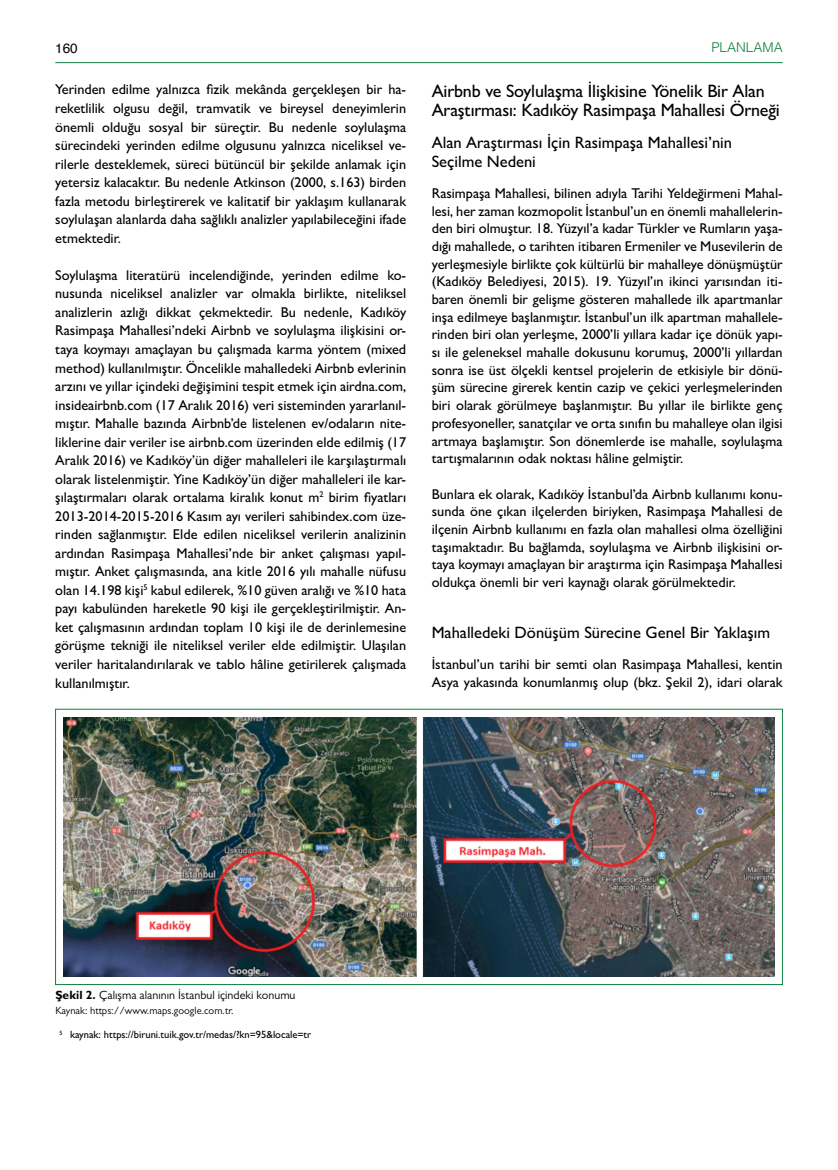
<style>
.page{position:relative;width:838px;height:1170px;background:#fff}
.page>*{position:absolute;margin:0;border:0;box-sizing:border-box;transform-origin:0 0}
.t1{font:500 18px/19.2px "Gill Sans MT Pro";letter-spacing:-.01em;color:#000}
.t2{font:500 16.5px/19.2px "Gill Sans MT Pro";color:#000}
.t3{font:500 14.25px/18.5px "Gill Sans MT Pro";color:#000;text-align:justify}
.t4{font:300 13.5px "Helvetica";color:#0f8140}
.t5{font:13.5px "Helvetica";color:#000}
.t6{font:12px "Gill Sans MT Pro";color:#000}
.t7{font:500 10.5px "Gill Sans MT Pro";color:#000}
.t8{font:10.5px "Gill Sans MT Pro";color:#000}
.s1{font-weight:700}
</style>
<div class="page">
<hr style="left:55px;top:62px;width:727px;height:1px;background:#0f8140">
<img style="left:64px;top:717px;width:710px;height:259px">
<div style="left:417px;top:717px;width:6px;height:259px;background:#fff"></div>
<p class="t5" style="left:55px;top:38px;width:24px">160</p>
<p class="t4" style="left:711px;top:36px;width:73px">PLANLAMA</p>
<p class="t3" style="left:55px;top:80px;width:352px">Yerinden edilme yalnızca fizik mekânda gerçekleşen bir ha&shy;reketlilik olgusu değil, tramvatik ve bireysel deneyimlerin önemli olduğu sosyal bir süreçtir. Bu nedenle soylulaşma sürecindeki yerinden edilme olgusunu yalnızca niceliksel ve&shy;rilerle desteklemek, süreci bütüncül bir şekilde anlamak için yetersiz kalacaktır. Bu nedenle Atkinson (2000, s.163) birden fazla metodu birleştirerek ve kalitatif bir yaklaşım kullanarak soylulaşan alanlarda daha sağlıklı analizler yapılabileceğini ifade etmektedir.</p>
<p class="t3" style="left:55px;top:266px;width:352px">Soylulaşma literatürü incelendiğinde, yerinden edilme ko&shy;nusunda niceliksel analizler var olmakla birlikte, niteliksel analizlerin azlığı dikkat çekmektedir. Bu nedenle, Kadıköy Rasimpaşa Mahallesi’ndeki Airbnb ve soylulaşma ilişkisini or&shy;taya koymayı amaçlayan bu çalışmada karma yöntem (mixed method) kullanılmıştır. Öncelikle mahalledeki Airbnb evlerinin arzını ve yıllar içindeki değişimini tespit etmek için airdna.com, insideairbnb.com (17 Aralık 2016) veri sisteminden yararlanıl&shy;mıştır. Mahalle bazında Airbnb’de listelenen ev/odaların nite&shy;liklerine dair veriler ise airbnb.com üzerinden elde edilmiş (17<br>Aralık 2016) ve Kadıköy’ün diğer mahalleleri ile karşılaştırmalı olarak listelenmiştir. Yine Kadıköy’ün diğer mahalleleri ile kar&shy;şılaştırmaları olarak ortalama kiralık konut m<sup>2</sup> birim fiyatları 2013-2014-2015-2016 Kasım ayı verileri sahibindex.com üze&shy;rinden sağlanmıştır. Elde edilen niceliksel verilerin analizinin ardından Rasimpaşa Mahallesi’nde bir anket çalışması yapıl&shy;mıştır. Anket çalışmasında, ana kitle 2016 yılı mahalle nüfusu olan 14.198 kişi<sup>5</sup> kabul edilerek, %10 güven aralığı ve %10 hata payı kabulünden hareketle 90 kişi ile gerçekleştirilmiştir. An&shy;ket çalışmasının ardından toplam 10 kişi ile de derinlemesine görüşme tekniği ile niteliksel veriler elde edilmiştir. Ulaşılan veriler haritalandırılarak ve tablo hâline getirilerek çalışmada kullanılmıştır.</p>
<p class="t1" style="left:432px;top:81px;width:349px">Airbnb ve Soylulaşma İlişkisine Yönelik Bir Alan<br>Araştırması: Kadıköy Rasimpaşa Mahallesi Örneği</p>
<p class="t2" style="left:432px;top:133px;width:302px">Alan Araştırması İçin Rasimpaşa Mahallesi’nin<br>Seçilme Nedeni</p>
<p class="t3" style="left:432px;top:184px;width:352px;line-height:17.7px">Rasimpaşa Mahallesi, bilinen adıyla Tarihi Yeldeğirmeni Mahal&shy;lesi, her zaman kozmopolit İstanbul’un en önemli mahallelerin&shy;den biri olmuştur. 18. Yüzyıl’a kadar Türkler ve Rumların yaşa&shy;dığı mahallede, o tarihten itibaren Ermeniler ve Musevilerin de yerleşmesiyle birlikte çok kültürlü bir mahalleye dönüşmüştür (Kadıköy Belediyesi, 2015). 19. Yüzyıl’ın ikinci yarısından iti&shy;baren önemli bir gelişme gösteren mahallede ilk apartmanlar inşa edilmeye başlanmıştır. İstanbul’un ilk apartman mahallele&shy;rinden biri olan yerleşme, 2000’li yıllara kadar içe dönük yapı&shy;sı ile geleneksel mahalle dokusunu korumuş, 2000’li yıllardan sonra ise üst ölçekli kentsel projelerin de etkisiyle bir dönü&shy;şüm sürecine girerek kentin cazip ve çekici yerleşmelerinden biri olarak görülmeye başlanmıştır. Bu yıllar ile birlikte genç profesyoneller, sanatçılar ve orta sınıfın bu mahalleye olan ilgisi artmaya başlamıştır. Son dönemlerde ise mahalle, soylulaşma tartışmalarının odak noktası hâline gelmiştir.</p>
<p class="t3" style="left:432px;top:485px;width:352px;line-height:17.7px">Bunlara ek olarak, Kadıköy İstanbul’da Airbnb kullanımı konu&shy;sunda öne çıkan ilçelerden biriyken, Rasimpaşa Mahallesi de ilçenin Airbnb kullanımı en fazla olan mahallesi olma özelliğini taşımaktadır. Bu bağlamda, soylulaşma ve Airbnb ilişkisini or&shy;taya koymayı amaçlayan bir araştırma için Rasimpaşa Mahallesi oldukça önemli bir veri kaynağı olarak görülmektedir.</p>
<p class="t2" style="left:432px;top:623px;width:340px">Mahalledeki Dönüşüm Sürecine Genel Bir Yaklaşım</p>
<p class="t3" style="left:432px;top:655px;width:352px">İstanbul’un tarihi bir semti olan Rasimpaşa Mahallesi, kentin<br>Asya yakasında konumlanmış olup (bkz. Şekil 2), idari olarak</p>
<p class="t6" style="left:55px;top:987px;width:242px"><span class="s1">Şekil 2.</span> Çalışma alanının İstanbul içindeki konumu</p>
<p class="t8" style="left:55px;top:1004px;width:180px">Kaynak: https://www.maps.google.com.tr.</p>
<p class="t7" style="left:60px;top:1028px;width:253px"><sup>5</sup> kaynak: https://biruni.tuik.gov.tr/medas/?kn=95&amp;locale=tr</p>
</div>
